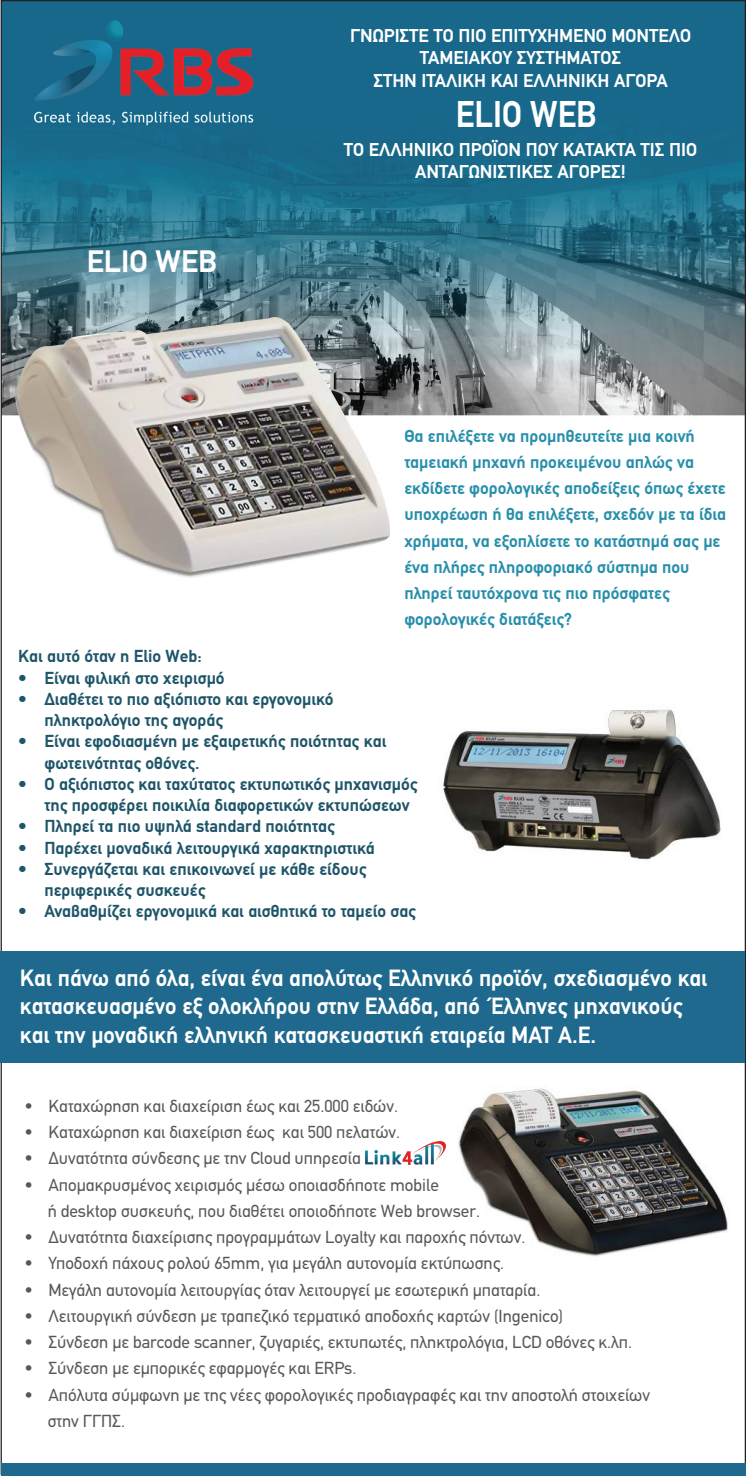
<style>
.page{position:relative;width:746px;height:1476px;background:#fff}
.page>*{position:absolute;margin:0;border:0;box-sizing:border-box;transform-origin:0 0}
.t1{font:700 37.5px "PF Din Text";color:#fff;scale:.9 1}
.t2{font:700 31.25px "PF Din Text";color:#fff}
.t3{font:700 23.62px/28.4px "PF Din Text";color:#fff}
.t4{font:700 18.75px/22.5px "PF Din Text";color:#fff;text-align:center}
.t5{font:17.5px/26.2px "PF Din Text";color:#57585a}
.t6{font:700 17.5px/21.2px "PF Din Text";color:#1e5569}
.t7{font:700 17.5px/26.2px "PF Din Text";color:#288fab}
</style>
<div class="page">
<img style="left:458px;top:1088px;width:270px;height:169px">
<img style="left:3px;top:2px;width:741px;height:576px">
<div style="left:2px;top:1463px;width:744px;height:13px;background:#1e698d"></div>
<div style="left:0;top:951px;width:744px;height:111px;background:#1e698d"></div>
<img style="left:441px;top:709px;width:280px;height:151px">
<img style="left:365px;top:1142px;width:80px;height:22px">
<p class="t4" style="left:350px;top:24px;width:342px">ΓΝΩΡΙΣΤΕ ΤΟ ΠΙΟ ΕΠΙΤΥΧΗΜΕΝΟ ΜΟΝΤΕΛΟ<br>ΤΑΜΕΙΑΚΟΥ ΣΥΣΤΗΜΑΤΟΣ<br>ΣΤΗΝ ΙΤΑΛΙΚΗ ΚΑΙ ΕΛΛΗΝΙΚΗ ΑΓΟΡΑ</p>
<h1 class="t1" style="left:456px;top:92px;width:158px">ELIO WEB</h1>
<h2 class="t2" style="left:87px;top:243px;width:132px">ELIO WEB</h2>
<p class="t4" style="left:344px;top:138px;width:355px">ΤΟ ΕΛΛΗΝΙΚΟ ΠΡΟΪΟΝ ΠΟΥ ΚΑΤΑΚΤΑ ΤΙΣ ΠΙΟ<br>ΑΝΤΑΓΩΝΙΣΤΙΚΕΣ ΑΓΟΡΕΣ!</p>
<p class="t7" style="left:404px;top:422px;width:323px">Θα επιλέξετε να προμηθευτείτε μια κοινή ταμειακή μηχανή προκειμένου απλώς να εκδίδετε φορολογικές αποδείξεις όπως έχετε υποχρέωση ή θα επιλέξετε, σχεδόν με τα ίδια χρήματα, να εξοπλίσετε το κατάστημά σας με ένα πλήρες πληροφοριακό σύστημα που πληρεί ταυτόχρονα τις πιο πρόσφατες φορολογικές διατάξεις?</p>
<p class="t6" style="left:18px;top:645px;width:185px">Και αυτό όταν η Elio Web:</p>
<p class="t6" style="left:18px;top:667px;width:208px">• Είναι φιλική στο χειρισμό</p>
<p class="t6" style="left:44px;top:688px;width:291px;text-indent:-26px">• Διαθέτει το πιο αξιόπιστο και εργονομικό πληκτρολόγιο της αγοράς</p>
<p class="t6" style="left:44px;top:730px;width:343px;text-indent:-26px">• Είναι εφοδιασμένη με εξαιρετικής ποιότητας και φωτεινότητας οθόνες.</p>
<p class="t6" style="left:44px;top:773px;width:375px;text-indent:-26px">• Ο αξιόπιστος και ταχύτατος εκτυπωτικός μηχανισμός της προσφέρει ποικιλία διαφορετικών εκτυπώσεων</p>
<p class="t6" style="left:18px;top:815px;width:318px">• Πληρεί τα πιο υψηλά standard ποιότητας</p>
<p class="t6" style="left:18px;top:837px;width:358px">• Παρέχει μοναδικά λειτουργικά χαρακτηριστικά</p>
<p class="t6" style="left:44px;top:858px;width:324px;text-indent:-26px">• Συνεργάζεται και επικοινωνεί με κάθε είδους περιφερικές συσκευές</p>
<p class="t6" style="left:18px;top:900px;width:399px">• Αναβαθμίζει εργονομικά και αισθητικά το ταμείο σας</p>
<h3 class="t3" style="left:20px;top:963px;width:689px">Και πάνω από όλα, είναι ένα απολύτως Ελληνικό προϊόν, σχεδιασμένο και κατασκευασμένο εξ ολοκλήρου στην Ελλάδα, από Έλληνες μηχανικούς και την μοναδική ελληνική κατασκευαστική εταιρεία MAT Α.Ε.</h3>
<p class="t5" style="left:24px;top:1094px;width:375px">• Καταχώρηση και διαχείριση έως και 25.000 ειδών.</p>
<p class="t5" style="left:24px;top:1120px;width:377px">• Καταχώρηση και διαχείριση έως και 500 πελατών.</p>
<p class="t5" style="left:24px;top:1147px;width:402px">• Δυνατότητα σύνδεσης με την Cloud υπηρεσία Link4all.</p>
<p class="t5" style="left:48px;top:1173px;width:434px;text-indent:-23px">• Απομακρυσμένος χειρισμός μέσω οποιασδήποτε mobile<br>ή desktop συσκευής, που διαθέτει οποιοδήποτε Web browser.</p>
<p class="t5" style="left:24px;top:1225px;width:503px">• Δυνατότητα διαχείρισης προγραμμάτων Loyalty και παροχής πόντων.</p>
<p class="t5" style="left:24px;top:1252px;width:481px">• Υποδοχή πάχους ρολού 65mm, για μεγάλη αυτονομία εκτύπωσης.</p>
<p class="t5" style="left:24px;top:1278px;width:518px">• Μεγάλη αυτονομία λειτουργίας όταν λειτουργεί με εσωτερική μπαταρία.</p>
<p class="t5" style="left:24px;top:1304px;width:540px">• Λειτουργική σύνδεση με τραπεζικό τερματικό αποδοχής καρτών (Ingenico)</p>
<p class="t5" style="left:24px;top:1330px;width:609px">• Σύνδεση με barcode scanner, ζυγαριές, εκτυπωτές, πληκτρολόγια, LCD οθόνες κ.λπ.</p>
<p class="t5" style="left:24px;top:1357px;width:334px">• Σύνδεση με εμπορικές εφαρμογές και ERPs.</p>
<p class="t5" style="left:48px;top:1383px;width:604px;text-indent:-23px">• Απόλυτα σύμφωνη με της νέες φορολογικές προδιαγραφές και την αποστολή στοιχείων στην ΓΓΠΣ.</p>
</div>
